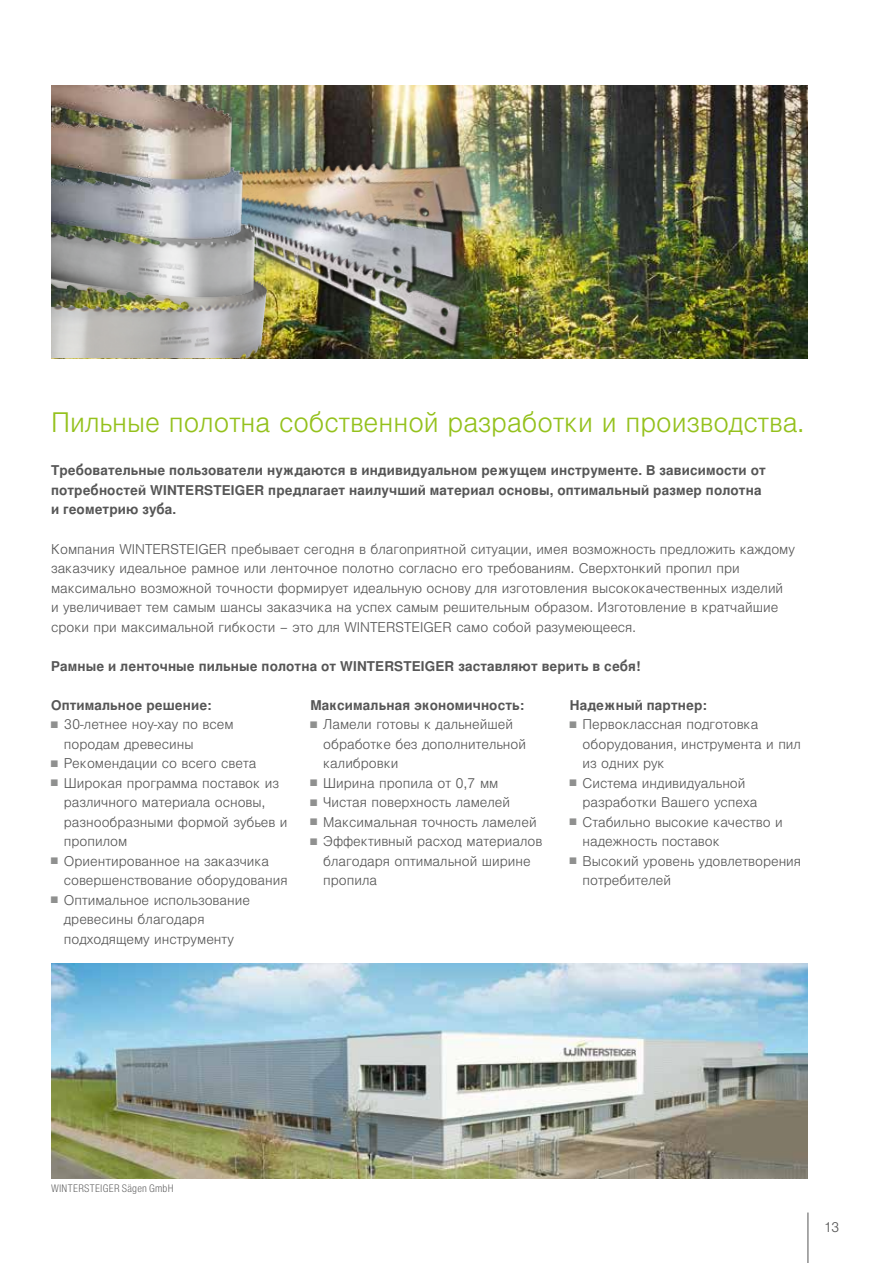
<style>
.page{position:relative;width:893px;height:1263px;background:#fff}
.page>*{position:absolute;margin:0;border:0;box-sizing:border-box;transform-origin:0 0}
.t1{font:300 27px "Nimbus San LOT";color:#94c11c}
.t2{font:300 13.5px/19.5px "Nimbus San LOT";color:#565656}
.t3{font:700 13.5px/19.5px "Nimbus San LOT";letter-spacing:.01em;color:#565656}
.t4{font:10.5px "Nimbus San LOT Lig Con";letter-spacing:.02em;color:#565656}
.s1{font-size:9px;color:#8f908f}
</style>
<div class="page">
<hr style="left:808px;top:1212px;width:1px;height:51px;background:#565656">
<img style="left:51px;top:963px;width:757px;height:215px">
<img style="left:281px;top:85px;width:527px;height:273px">
<img style="left:281px;top:115px;width:217px;height:86px">
<img style="left:281px;top:170px;width:191px;height:31px">
<img style="left:267px;top:201px;width:256px;height:157px">
<img style="left:51px;top:353px;width:216px;height:5px">
<img style="left:51px;top:174px;width:256px;height:179px">
<img style="left:51px;top:231px;width:219px;height:15px">
<img style="left:51px;top:85px;width:230px;height:146px">
<h1 class="t1" style="left:51px;top:406px;width:755px">Пильные полотна собственной разработки и производства.</h1>
<p class="t3" style="left:51px;top:461px;width:716px">Требовательные пользователи нуждаются в индивидуальном режущем инструменте. В зависимости от потребностей WINTERSTEIGER предлагает наилучший материал основы, оптимальный размер полотна и геометрию зуба.</p>
<p class="t2" style="left:51px;top:539px;width:745px">Компания WINTERSTEIGER пребывает сегодня в благоприятной ситуации, имея возможность предложить каждому заказчику идеальное рамное или ленточное полотно согласно его требованиям. Сверхтонкий пропил при максимально возможной точности формирует идеальную основу для изготовления высококачественных изделий<br>и увеличивает тем самым шансы заказчика на успех самым решительным образом. Изготовление в кратчайшие сроки при максимальной гибкости – это для WINTERSTEIGER само собой разумеющееся.</p>
<p class="t3" style="left:51px;top:657px;width:591px">Рамные и ленточные пильные полотна от WINTERSTEIGER заставляют верить в себя!</p>
<p class="t3" style="left:51px;top:696px;width:162px">Оптимальное решение:</p>
<p class="t2" style="left:64px;top:715px;width:171px;text-indent:-13px"><span class="s1">■</span> 30-летнее ноу-хау по всем породам древесины</p>
<p class="t2" style="left:51px;top:754px;width:207px"><span class="s1">■</span> Рекомендации со всего света</p>
<p class="t2" style="left:64px;top:773px;width:225px;text-indent:-13px"><span class="s1">■</span> Широкая программа поставок из различного материала основы, разнообразными формой зубьев и пропилом</p>
<p class="t2" style="left:64px;top:852px;width:225px;text-indent:-13px"><span class="s1">■</span> Ориентированное на заказчика совершенствование оборудования</p>
<p class="t2" style="left:64px;top:891px;width:188px;text-indent:-13px"><span class="s1">■</span> Оптимальное использование древесины благодаря подходящему инструменту</p>
<p class="t3" style="left:570px;top:696px;width:139px">Надежный партнер:</p>
<p class="t2" style="left:583px;top:715px;width:220px;text-indent:-13px"><span class="s1">■</span> Первоклассная подготовка оборудования, инструмента и пил из одних рук</p>
<p class="t2" style="left:583px;top:773px;width:176px;text-indent:-13px"><span class="s1">■</span> Система индивидуальной разработки Вашего успеха</p>
<p class="t2" style="left:583px;top:812px;width:202px;text-indent:-13px"><span class="s1">■</span> Стабильно высокие качество и надежность поставок</p>
<p class="t2" style="left:583px;top:852px;width:220px;text-indent:-13px"><span class="s1">■</span> Высокий уровень удовлетворения потребителей</p>
<p class="t3" style="left:310px;top:696px;width:215px">Максимальная экономичность:</p>
<p class="t2" style="left:323px;top:715px;width:204px;text-indent:-13px"><span class="s1">■</span> Ламели готовы к дальнейшей обработке без дополнительной калибровки</p>
<p class="t2" style="left:310px;top:773px;width:190px"><span class="s1">■</span> Ширина пропила от 0,7 мм</p>
<p class="t2" style="left:310px;top:793px;width:201px"><span class="s1">■</span> Чистая поверхность ламелей</p>
<p class="t2" style="left:310px;top:812px;width:228px"><span class="s1">■</span> Максимальная точность ламелей</p>
<p class="t2" style="left:323px;top:832px;width:221px;text-indent:-13px"><span class="s1">■</span> Эффективный расход материалов благодаря оптимальной ширине пропила</p>
<p class="t4" style="left:51px;top:1182px;width:124px">WINTERSTEIGER Sägen GmbH</p>
<p class="t2" style="left:824px;top:1218px;width:17px">13</p>
</div>
